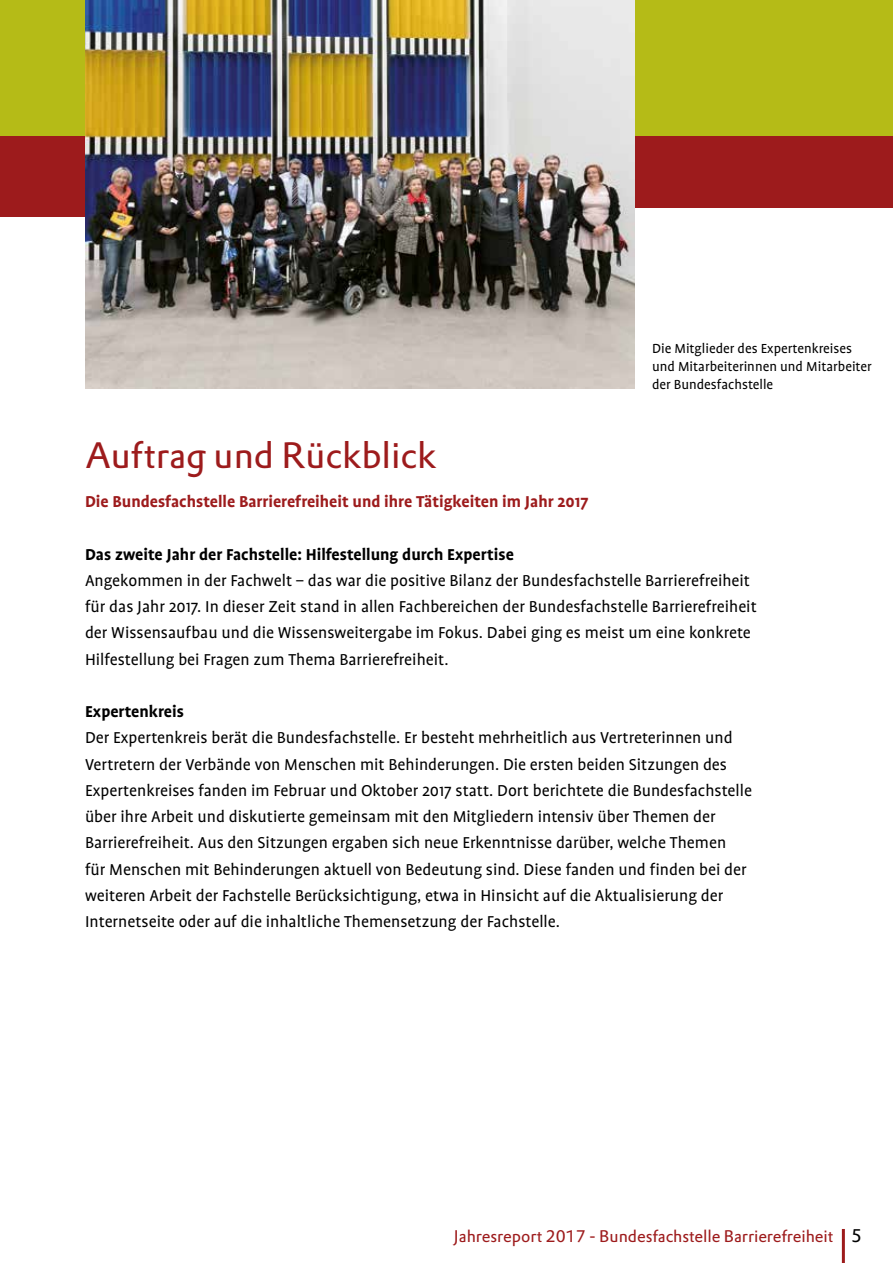
<style>
.page{position:relative;width:893px;height:1263px;background:#fff}
.page>*{position:absolute;margin:0;border:0;box-sizing:border-box;transform-origin:0 0}
.t1{font:36px "DTL Prokyon T";color:#9d1b1c}
.t2{font:18px/26.2px "Profile";color:#000}
.t3{font:700 18px "Profile";color:#000}
.t4{font:700 18px "Profile";color:#9d1b1c}
.t5{font:16.5px "DTL Prokyon T";letter-spacing:-.005em;color:#9d1b1c}
.t6{font:15px/18px "Profile";color:#000}
.s1{font-size:18px;color:#000}
</style>
<div class="page">
<div style="left:0;top:0;width:893px;height:136px;background:#b5bb17"></div>
<div style="left:0;top:136px;width:893px;height:71px;background:#9d1b1c"></div>
<div style="left:0;top:202px;width:634px;height:15px;background:#9d1b1c"></div>
<hr style="left:842px;top:1229px;width:3px;height:34px;background:#9d1b1c">
<img style="left:85px;top:0;width:549px;height:389px">
<p class="t6" style="left:652px;top:339px;width:221px">Die Mitglieder des Expertenkreises und Mitarbeiterinnen und Mitarbeiter der Bundesfachstelle</p>
<h1 class="t1" style="left:85px;top:432px;width:353px">Auftrag und Rückblick</h1>
<h2 class="t4" style="left:85px;top:492px;width:505px">Die Bundesfachstelle Barrierefreiheit und ihre Tätigkeiten im Jahr 2017</h2>
<h3 class="t3" style="left:85px;top:544px;width:430px">Das zweite Jahr der Fachstelle: Hilfestellung durch Expertise</h3>
<p class="t2" style="left:85px;top:567px;width:673px">Angekommen in der Fachwelt – das war die positive Bilanz der Bundesfachstelle Barrierefreiheit für das Jahr 2017. In dieser Zeit stand in allen Fachbereichen der Bundesfachstelle Barrierefreiheit der Wissensaufbau und die Wissensweitergabe im Fokus. Dabei ging es meist um eine konkrete Hilfestellung bei Fragen zum Thema Barrierefreiheit.</p>
<h3 class="t3" style="left:85px;top:702px;width:100px">Expertenkreis</h3>
<p class="t2" style="left:85px;top:725px;width:668px">Der Expertenkreis berät die Bundesfachstelle. Er besteht mehrheitlich aus Vertreterinnen und Vertretern der Verbände von Menschen mit Behinderungen. Die ersten beiden Sitzungen des Expertenkreises fanden im Februar und Oktober 2017 statt. Dort berichtete die Bundesfachstelle über ihre Arbeit und diskutierte gemeinsam mit den Mitgliedern intensiv über Themen der Barrierefreiheit. Aus den Sitzungen ergaben sich neue Erkenntnisse darüber, welche Themen<br>für Menschen mit Behinderungen aktuell von Bedeutung sind. Diese fanden und fnden bei der weiteren Arbeit der Fachstelle Berücksichtigung, etwa in Hinsicht auf die Aktualisierung der Internetseite oder auf die inhaltliche Themensetzung der Fachstelle.</p>
<p class="t5" style="left:454px;top:1225px;width:410px">Jahresreport 2017 - Bundesfachstelle Barrierefreiheit <span class="s1">5</span></p>
</div>
